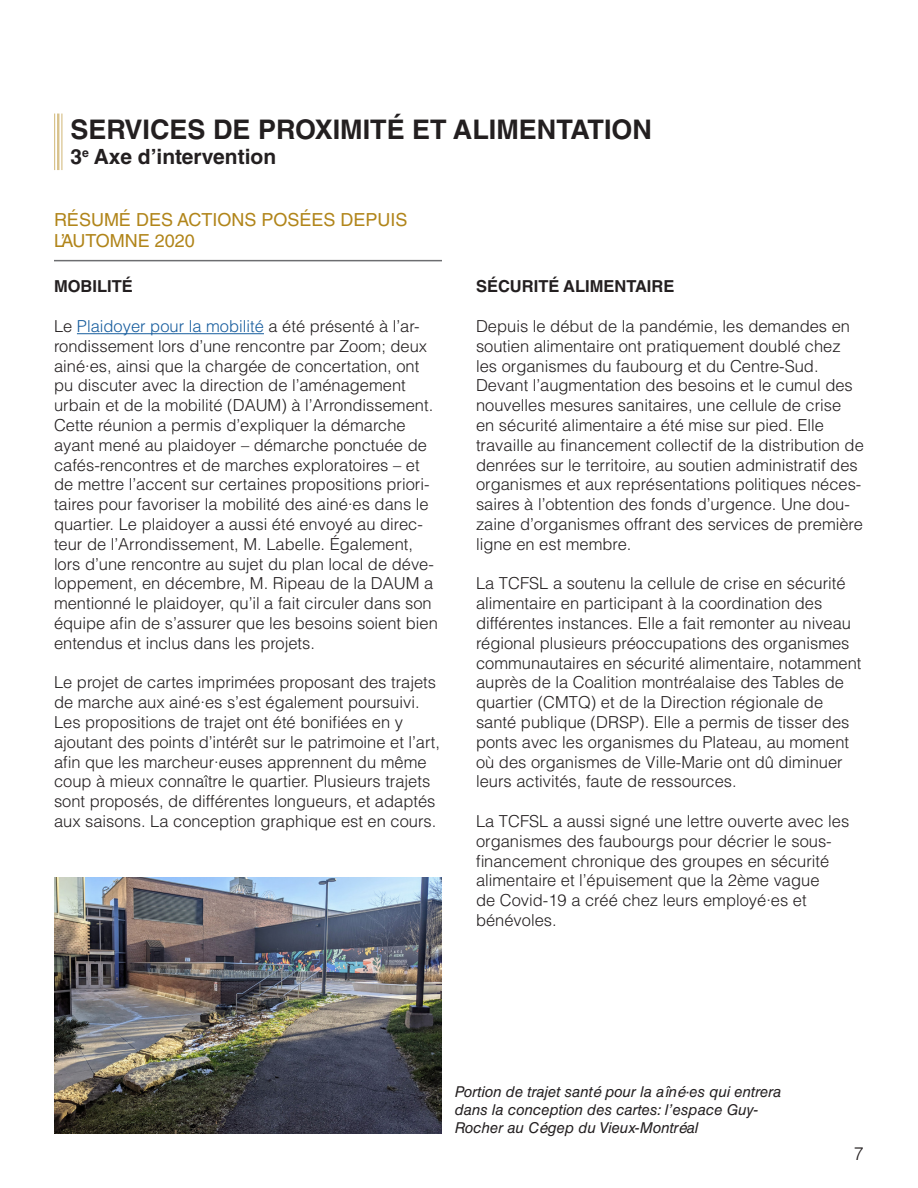
<style>
.page{position:relative;width:918px;height:1188px;background:#fff}
.page>*{position:absolute;margin:0;border:0;box-sizing:border-box;transform-origin:0 0}
.t1{font:700 27px "Helvetica LT Std";color:#231f20}
.t2{font:700 21px "Helvetica LT Std";color:#231f20}
.t3{font:18px/21.6px "Helvetica LT Std";color:#b1851a}
.t4{font:300 18px "Helvetica LT Std";color:#231f20}
.t5{font:300 16.5px/19.8px "Helvetica LT Std";color:#231f20}
.t6{font:700 16.5px "Helvetica LT Std";color:#231f20}
.t7{font:italic 15px/18px "Helvetica LT Std";color:#231f20}
.s1{color:#175d9e}
</style>
<div class="page">
<hr style="left:54px;top:260px;width:388px;height:1px;background:#6c6d70">
<hr style="left:61px;top:114px;width:2px;height:56px;background:#b1851a">
<hr style="left:57px;top:114px;width:2px;height:56px;background:#b1851a">
<hr style="left:54px;top:114px;width:1px;height:56px;background:#b1851a">
<hr style="left:77px;top:333px;width:187px;height:1px;background:#175d9e">
<img style="left:54px;top:877px;width:388px;height:257px">
<p class="t1" style="left:70px;top:113px;width:583px">SERVICES DE PROXIMITÉ ET ALIMENTATION</p>
<p class="t2" style="left:70px;top:144px;width:207px">3<sup>e</sup> Axe d’intervention</p>
<p class="t3" style="left:54px;top:208px;width:355px">RÉSUMÉ DES ACTIONS POSÉES DEPUIS<br>L’AUTOMNE 2020</p>
<p class="t6" style="left:54px;top:277px;width:80px">MOBILITÉ</p>
<p class="t5" style="left:54px;top:316px;width:385px">Le <span class="s1">Plaidoyer pour la mobilité</span> a été présenté à l’ar&shy;rondissement lors d’une rencontre par Zoom; deux ainé·es, ainsi que la chargée de concertation, ont pu discuter avec la direction de l’aménagement urbain et de la mobilité (DAUM) à l’Arrondissement.<br>Cette réunion a permis d’expliquer la démarche ayant mené au plaidoyer – démarche ponctuée de cafés-rencontres et de marches exploratoires – et de mettre l’accent sur certaines propositions priori&shy;taires pour favoriser la mobilité des ainé·es dans le quartier. Le plaidoyer a aussi été envoyé au direc&shy;teur de l’Arrondissement, M. Labelle. Également, lors d’une rencontre au sujet du plan local de déve&shy;loppement, en décembre, M. Ripeau de la DAUM a mentionné le plaidoyer, qu’il a fait circuler dans son équipe afin de s’assurer que les besoins soient bien entendus et inclus dans les projets.</p>
<p class="t5" style="left:54px;top:673px;width:388px">Le projet de cartes imprimées proposant des trajets de marche aux ainé·es s’est également poursuivi.<br>Les propositions de trajet ont été bonifiées en y ajoutant des points d’intérêt sur le patrimoine et l’art, afin que les marcheur·euses apprennent du même coup à mieux connaître le quartier. Plusieurs trajets sont proposés, de différentes longueurs, et adaptés aux saisons. La conception graphique est en cours.</p>
<p class="t6" style="left:476px;top:277px;width:200px">SÉCURITÉ ALIMENTAIRE</p>
<p class="t5" style="left:476px;top:316px;width:389px">Depuis le début de la pandémie, les demandes en soutien alimentaire ont pratiquement doublé chez les organismes du faubourg et du Centre-Sud.<br>Devant l’augmentation des besoins et le cumul des nouvelles mesures sanitaires, une cellule de crise<br>en sécurité alimentaire a été mise sur pied. Elle travaille au financement collectif de la distribution de denrées sur le territoire, au soutien administratif des organismes et aux représentations politiques néces&shy;saires à l’obtention des fonds d’urgence. Une dou&shy;zaine d’organismes offrant des services de première ligne en est membre.</p>
<p class="t5" style="left:476px;top:574px;width:387px">La TCFSL a soutenu la cellule de crise en sécurité alimentaire en participant à la coordination des différentes instances. Elle a fait remonter au niveau régional plusieurs préoccupations des organismes communautaires en sécurité alimentaire, notamment auprès de la Coalition montréalaise des Tables de quartier (CMTQ) et de la Direction régionale de santé publique (DRSP). Elle a permis de tisser des ponts avec les organismes du Plateau, au moment où des organismes de Ville-Marie ont dû diminuer leurs activités, faute de ressources.</p>
<p class="t5" style="left:476px;top:811px;width:375px">La TCFSL a aussi signé une lettre ouverte avec les organismes des faubourgs pour décrier le sous&shy;financement chronique des groupes en sécurité alimentaire et l’épuisement que la 2ème vague<br>de Covid-19 a créé chez leurs employé·es et bénévoles.</p>
<p class="t7" style="left:455px;top:1083px;width:328px">Portion de trajet santé pour la aîné·es qui entrera dans la conception des cartes: l’espace Guy-<br>Rocher au Cégep du Vieux-Montréal</p>
<p class="t4" style="left:854px;top:1142px;width:12px">7</p>
</div>
